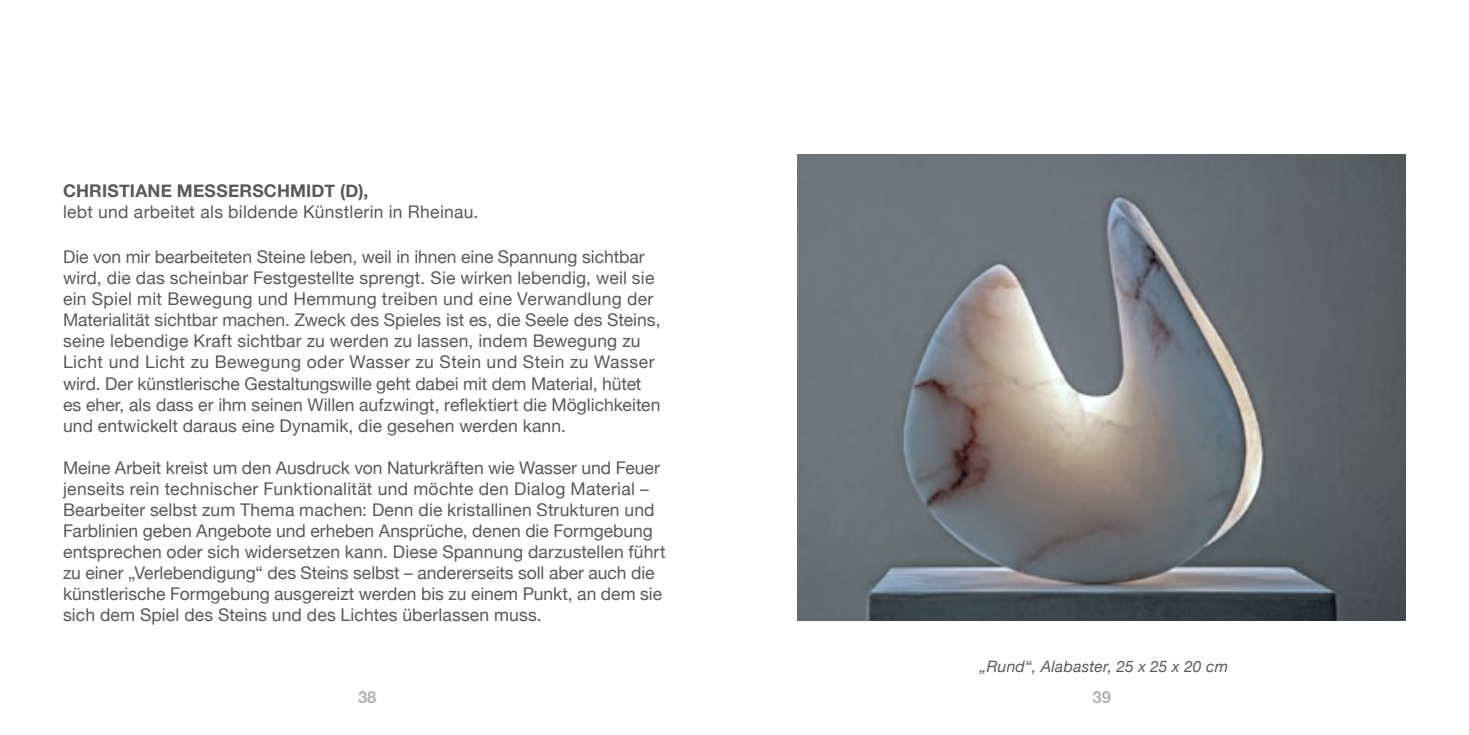
<style>
.page{position:relative;width:1469px;height:735px;background:#fff}
.page>*{position:absolute;margin:0;border:0;box-sizing:border-box;transform-origin:0 0}
.t1{font:17.5px/21px "Helvetica Neue";letter-spacing:.005em;color:#58595b}
.t2{font:700 17.5px "Helvetica Neue";color:#58595b}
.t3{font:700 16.62px "Helvetica Neue";color:#b1b4b6}
.t4{font:italic 15.75px "Helvetica Neue";letter-spacing:.015em;color:#58595b}
</style>
<div class="page">
<img style="left:797px;top:155px;width:608px;height:465px">
<p class="t2" style="left:63px;top:177px;width:25px">CHRISTIANE</p>
<p class="t2" style="left:177px;top:177px;width:29px">MESSERSCHMIDT</p>
<p class="t2" style="left:340px;top:177px;width:30px">(D),</p>
<p class="t1" style="left:63px;top:202px;width:417px">lebt und arbeitet als bildende Künstlerin in Rheinau.</p>
<p class="t1" style="left:63px;top:247px;width:599px">Die von mir bearbeiteten Steine leben, weil in ihnen eine Spannung sichtbar wird, die das scheinbar Festgestellte sprengt. Sie wirken lebendig, weil sie ein Spiel mit Bewegung und Hemmung treiben und eine Verwandlung der Materialität sichtbar machen. Zweck des Spieles ist es, die Seele des Steins, seine lebendige Kraft sichtbar zu werden zu lassen, indem Bewegung zu Licht und Licht zu Bewegung oder Wasser zu Stein und Stein zu Wasser wird. Der künstlerische Gestaltungswille geht dabei mit dem Material, hütet es eher, als dass er ihm seinen Willen aufzwingt, reflektiert die Möglichkeiten und entwickelt daraus eine Dynamik, die gesehen werden kann.</p>
<p class="t1" style="left:63px;top:457px;width:604px">Meine Arbeit kreist um den Ausdruck von Naturkräften wie Wasser und Feuer jenseits rein technischer Funktionalität und möchte den Dialog Material – Bearbeiter selbst zum Thema machen: Denn die kristallinen Strukturen und Farblinien geben Angebote und erheben Ansprüche, denen die Formgebung entsprechen oder sich widersetzen kann. Diese Spannung darzustellen führt zu einer „Verlebendigung“ des Steins selbst – andererseits soll aber auch die künstlerische Formgebung ausgereizt werden bis zu einem Punkt, an dem sie sich dem Spiel des Steins und des Lichtes überlassen muss.</p>
<p class="t4" style="left:979px;top:654px;width:250px">„Rund“, Alabaster, 25 x 25 x 20 cm</p>
<p class="t3" style="left:358px;top:683px;width:20px">38</p>
<p class="t3" style="left:1092px;top:683px;width:20px">39</p>
</div>
